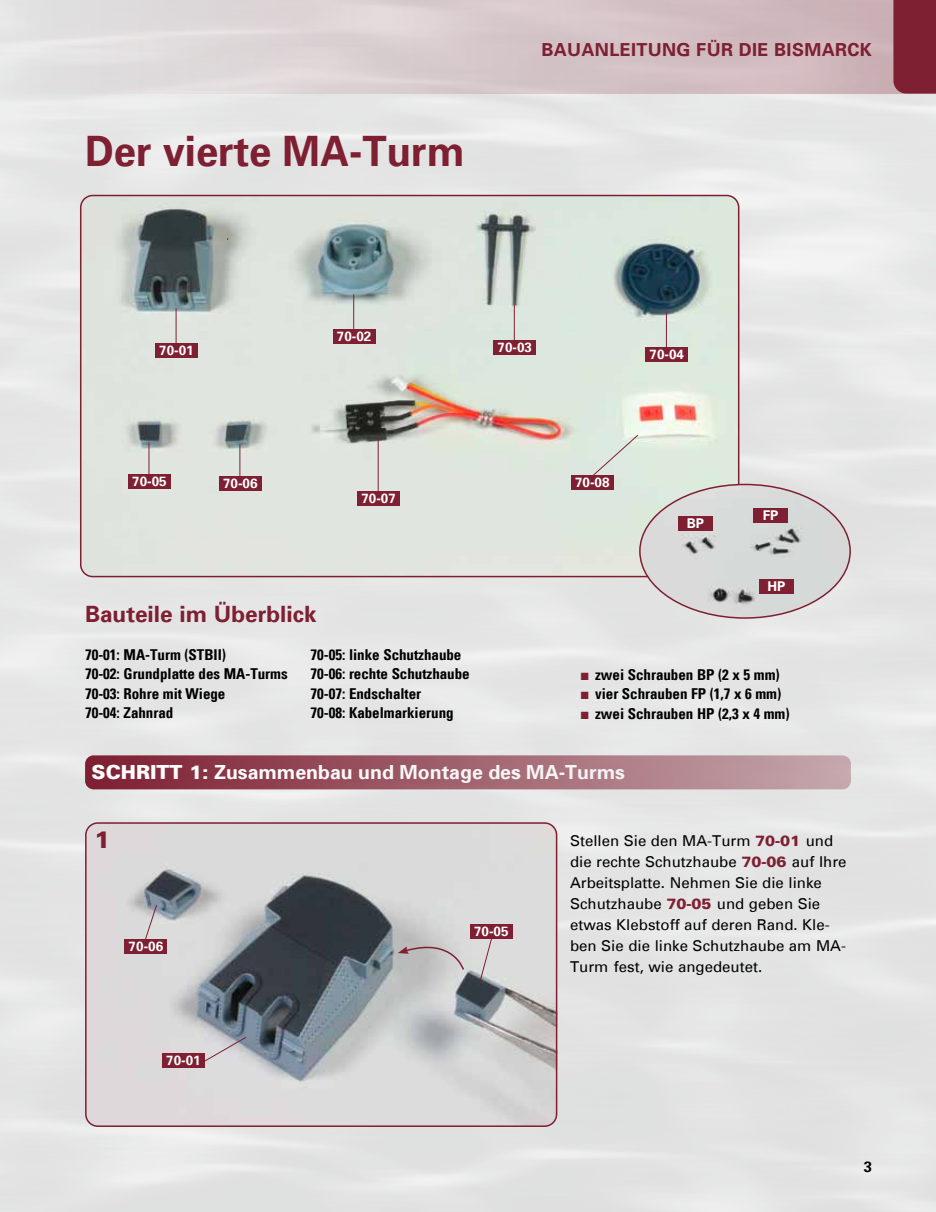
<style>
.page{position:relative;width:936px;height:1212px;background:#fff}
.page>*{position:absolute;margin:0;border:0;box-sizing:border-box;transform-origin:0 0}
.t1{font:700 42px "Univers";color:#7e1f32;scale:.95 1}
.t2{font:900 24px "Univers";color:#7e1f32}
.t3{font:700 22.5px "Univers";color:#7e1f32}
.t4{font:700 19.5px "Univers";color:#fff}
.t5{font:700 18px "Univers";letter-spacing:.02em;color:#7e1f32}
.t6{font:700 condensed 15px/19.5px "Univers";color:#000}
.t7{font:15px/21px "Univers";color:#000}
.t8{font:700 15px "Univers";color:#000}
.t9{font:700 13.5px "Univers";color:#fff}
.s1{color:#7e1f32}
.s2{font-weight:900}
.s3{font-weight:900;color:#7e1f32}
</style>
<div class="page">
<div style="left:0;top:94px;width:935px;height:1118px;background:#e5e5e5"></div>
<div style="left:0;top:0;width:935px;height:94px;background:linear-gradient(to right,#e5e6e6,#cbb0b5)"></div>
<img style="left:80px;top:195px;width:659px;height:382px">
<div style="left:80px;top:195px;width:659px;height:382px;border:2px solid #7e1f32;border-radius:12px"></div>
<div style="left:893px;top:0;width:42px;height:94px;background:#7e1f32"></div>
<div style="left:85px;top:755px;width:765px;height:34px;background:linear-gradient(to right,#7e1f32,#c5a8ae);border-radius:9px"></div>
<img style="left:639px;top:484px;width:211px;height:134px">
<div style="left:678px;top:516px;width:34px;height:15px;background:#7e1f32"></div>
<div style="left:753px;top:508px;width:34px;height:15px;background:#7e1f32"></div>
<div style="left:759px;top:579px;width:34px;height:15px;background:#7e1f32"></div>
<hr style="left:176px;top:308px;width:1px;height:38px;background:#7e1f32">
<div style="left:155px;top:343px;width:43px;height:15px;background:#7e1f32"></div>
<hr style="left:378px;top:436px;width:1px;height:59px;background:#7e1f32">
<div style="left:357px;top:491px;width:43px;height:15px;background:#7e1f32"></div>
<svg style="left:591px;top:434px;width:48px;height:43px;background:#dae3da"></svg>
<div style="left:571px;top:475px;width:42px;height:15px;background:#7e1f32"></div>
<hr style="left:148px;top:442px;width:1px;height:35px;background:#7e1f32">
<div style="left:128px;top:474px;width:43px;height:15px;background:#7e1f32"></div>
<hr style="left:239px;top:444px;width:1px;height:36px;background:#7e1f32">
<div style="left:219px;top:476px;width:42px;height:15px;background:#7e1f32"></div>
<img style="left:85px;top:822px;width:472px;height:305px">
<div style="left:85px;top:822px;width:472px;height:305px;border:2px solid #7e1f32;border-radius:12px"></div>
<svg style="left:202px;top:1036px;width:45px;height:27px"></svg>
<div style="left:162px;top:1053px;width:43px;height:15px;background:#7e1f32"></div>
<hr style="left:353px;top:294px;width:1px;height:38px;background:#7e1f32">
<div style="left:333px;top:329px;width:42px;height:15px;background:#7e1f32"></div>
<hr style="left:514px;top:306px;width:1px;height:38px;background:#7e1f32">
<div style="left:493px;top:340px;width:43px;height:15px;background:#7e1f32"></div>
<hr style="left:666px;top:312px;width:1px;height:38px;background:#7e1f32">
<div style="left:645px;top:347px;width:43px;height:15px;background:#7e1f32"></div>
<svg style="left:398px;top:937px;width:67px;height:34px;background:#c1bbbc"></svg>
<svg style="left:140px;top:904px;width:17px;height:35px"></svg>
<div style="left:125px;top:939px;width:42px;height:15px;background:#7e1f32"></div>
<svg style="left:479px;top:939px;width:14px;height:44px"></svg>
<div style="left:470px;top:924px;width:42px;height:15px;background:#7e1f32"></div>
<h1 class="t1" style="left:85px;top:134px;width:401px">Der vierte MA-Turm</h1>
<p class="t5" style="left:541px;top:41px;width:332px">BAUANLEITUNG FÜR DIE BISMARCK</p>
<p class="t9" style="left:159px;top:344px;width:36px">70-01</p>
<p class="t9" style="left:337px;top:330px;width:36px">70-02</p>
<p class="t9" style="left:497px;top:341px;width:36px">70-03</p>
<p class="t9" style="left:649px;top:348px;width:36px">70-04</p>
<p class="t9" style="left:132px;top:475px;width:36px">70-05</p>
<p class="t9" style="left:223px;top:477px;width:36px">70-06</p>
<p class="t9" style="left:575px;top:476px;width:36px">70-08</p>
<p class="t9" style="left:361px;top:492px;width:36px">70-07</p>
<h3 class="t3" style="left:85px;top:605px;width:233px">Bauteile im Überblick</h3>
<p class="t6" style="left:85px;top:646px;width:204px">70-01: MA-Turm (STBII)<br>70-02: Grundplatte des MA-Turms<br>70-03: Rohre mit Wiege<br>70-04: Zahnrad</p>
<p class="t6" style="left:310px;top:646px;width:161px">70-05: linke Schutzhaube<br>70-06: rechte Schutzhaube<br>70-07: Endschalter<br>70-08: Kabelmarkierung</p>
<p class="t9" style="left:762px;top:509px;width:17px">FP</p>
<p class="t9" style="left:767px;top:581px;width:19px">HP</p>
<p class="t6" style="left:580px;top:666px;width:200px"><span class="s1">■</span> zwei Schrauben BP (2 x 5 mm)</p>
<p class="t6" style="left:580px;top:685px;width:202px"><span class="s1">■</span> vier Schrauben FP (1,7 x 6 mm)</p>
<p class="t6" style="left:580px;top:705px;width:210px"><span class="s1">■</span> zwei Schrauben HP (2,3 x 4 mm)</p>
<h3 class="t4" style="left:92px;top:764px;width:534px"><span class="s2">SCHRITT 1:</span> Zusammenbau und Montage des MA-Turms</h3>
<h2 class="t2" style="left:94px;top:829px;width:18px">1</h2>
<p class="t7" style="left:570px;top:831px;width:278px">Stellen Sie den MA-Turm <span class="s3">70-01</span> und die rechte Schutzhaube <span class="s3">70-06</span> auf Ihre Arbeitsplatte. Nehmen Sie die linke Schutzhaube <span class="s3">70-05</span> und geben Sie etwas Klebstoff auf deren Rand. Kle&shy;ben Sie die linke Schutzhaube am MA-Turm fest, wie angedeutet.</p>
<p class="t9" style="left:474px;top:925px;width:36px">70-05</p>
<p class="t9" style="left:129px;top:941px;width:36px">70-06</p>
<p class="t9" style="left:166px;top:1054px;width:36px">70-01</p>
<p class="t8" style="left:863px;top:1160px;width:10px">3</p>
</div>
